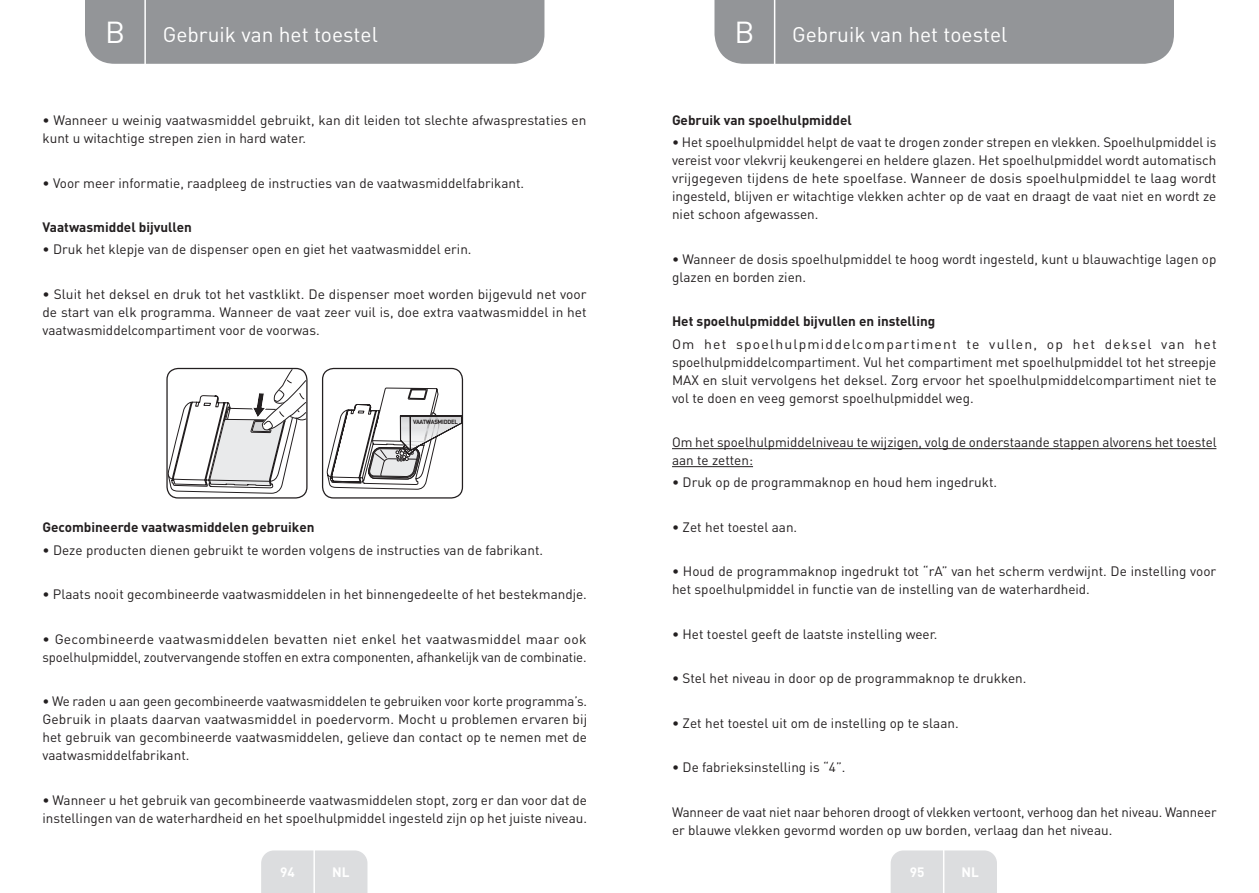
<style>
.page{position:relative;width:1259px;height:893px;background:#fff}
.page>*{position:absolute;margin:0;border:0;box-sizing:border-box;transform-origin:0 0}
.t1{font:30px "DIN Pro";color:#fff}
.t2{font:21px "DIN Pro";color:#fff}
.Large_Text__3_2_mm{font:13.5px/18px "DIN Pro Regular";color:#231f20}
.Large_Text__3_2_mm-2{font:13.5px "DIN Pro Bold";color:#231f20}
.t3{font:700 13.5px "DIN Pro";color:#fff}
.Large_Text__3_2_mm-3{font:6px "DIN Pro Bold";letter-spacing:-.05em;color:#231f20}
</style>
<div class="page">
<div style="left:85px;top:0;width:459px;height:64px;background:#939598"></div>
<div style="left:714px;top:0;width:460px;height:64px;background:#939598"></div>
<div style="left:261px;top:850px;width:106px;height:43px;background:#dcdddf"></div>
<div style="left:890px;top:850px;width:107px;height:43px;background:#dcdddf"></div>
<hr style="left:313px;top:833px;width:2px;height:60px;background:#fff">
<hr style="left:943px;top:833px;width:1px;height:60px;background:#fff">
<hr style="left:144px;top:0;width:2px;height:66px;background:#fff">
<hr style="left:774px;top:0;width:1px;height:66px;background:#fff">
<div style="left:166px;top:368px;width:141px;height:131px;border:1px solid #231f20;border-radius:11px"></div>
<div style="left:322px;top:368px;width:141px;height:131px;border:1px solid #231f20;border-radius:11px"></div>
<svg style="left:167px;top:369px;width:139px;height:125px"></svg>
<svg style="left:326px;top:369px;width:136px;height:130px"></svg>
<hr style="left:672px;top:448px;width:544px;height:1px;background:#231f20">
<hr style="left:672px;top:466px;width:81px;height:1px;background:#231f20">
<h1 class="t1" style="left:105px;top:11px;width:22px">B</h1>
<h2 class="t2" style="left:163px;top:20px;width:217px">Gebruik van het toestel</h2>
<h1 class="t1" style="left:734px;top:11px;width:22px">B</h1>
<h2 class="t2" style="left:792px;top:20px;width:217px">Gebruik van het toestel</h2>
<p class="Large_Text__3_2_mm" style="left:43px;top:111px;width:545px">• Wanneer u weinig vaatwasmiddel gebruikt, kan dit leiden tot slechte afwasprestaties en kunt u witachtige strepen zien in hard water.</p>
<p class="Large_Text__3_2_mm" style="left:43px;top:173px;width:483px">• Voor meer informatie, raadpleeg de instructies van de vaatwasmiddelfabrikant.</p>
<p class="Large_Text__3_2_mm-2" style="left:43px;top:218px;width:151px">Vaatwasmiddel bijvullen</p>
<p class="Large_Text__3_2_mm" style="left:43px;top:240px;width:430px">• Druk het klepje van de dispenser open en giet het vaatwasmiddel erin.</p>
<p class="Large_Text__3_2_mm" style="left:43px;top:285px;width:545px;text-align:justify">• Sluit het deksel en druk tot het vastklikt. De dispenser moet worden bijgevuld net voor de start van elk programma. Wanneer de vaat zeer vuil is, doe extra vaatwasmiddel in het vaatwasmiddelcompartiment voor de voorwas.</p>
<p class="Large_Text__3_2_mm-3" style="left:413px;top:418px;width:46px">VAATWASMIDDEL</p>
<p class="Large_Text__3_2_mm-2" style="left:43px;top:519px;width:273px">Gecombineerde vaatwasmiddelen gebruiken</p>
<p class="Large_Text__3_2_mm" style="left:43px;top:540px;width:502px">• Deze producten dienen gebruikt te worden volgens de instructies van de fabrikant.</p>
<p class="Large_Text__3_2_mm" style="left:43px;top:585px;width:546px">• Plaats nooit gecombineerde vaatwasmiddelen in het binnengedeelte of het bestekmandje.</p>
<p class="Large_Text__3_2_mm" style="left:43px;top:629px;width:545px">• Gecombineerde vaatwasmiddelen bevatten niet enkel het vaatwasmiddel maar ook spoelhulpmiddel, zoutvervangende stoffen en extra componenten, afhankelijk van de combinatie.</p>
<p class="Large_Text__3_2_mm" style="left:43px;top:692px;width:546px;text-align:justify">• We raden u aan geen gecombineerde vaatwasmiddelen te gebruiken voor korte programma’s.<br>Gebruik in plaats daarvan vaatwasmiddel in poedervorm. Mocht u problemen ervaren bij het gebruik van gecombineerde vaatwasmiddelen, gelieve dan contact op te nemen met de vaatwasmiddelfabrikant.</p>
<p class="Large_Text__3_2_mm" style="left:43px;top:790px;width:546px">• Wanneer u het gebruik van gecombineerde vaatwasmiddelen stopt, zorg er dan voor dat de instellingen van de waterhardheid en het spoelhulpmiddel ingesteld zijn op het juiste niveau.</p>
<p class="Large_Text__3_2_mm-2" style="left:672px;top:111px;width:181px">Gebruik van spoelhulpmiddel</p>
<p class="Large_Text__3_2_mm" style="left:672px;top:133px;width:546px;text-align:justify">• Het spoelhulpmiddel helpt de vaat te drogen zonder strepen en vlekken. Spoelhulpmiddel is vereist voor vlekvrij keukengerei en heldere glazen. Het spoelhulpmiddel wordt automatisch vrijgegeven tijdens de hete spoelfase. Wanneer de dosis spoelhulpmiddel te laag wordt ingesteld, blijven er witachtige vlekken achter op de vaat en draagt de vaat niet en wordt ze niet schoon afgewassen.</p>
<p class="Large_Text__3_2_mm" style="left:672px;top:250px;width:546px">• Wanneer de dosis spoelhulpmiddel te hoog wordt ingesteld, kunt u blauwachtige lagen op glazen en borden zien.</p>
<p class="Large_Text__3_2_mm-2" style="left:672px;top:313px;width:265px">Het spoelhulpmiddel bijvullen en instelling</p>
<p class="Large_Text__3_2_mm" style="left:672px;top:334px;width:546px;text-align:justify">Om het spoelhulpmiddelcompartiment te vullen, op het deksel van het spoelhulpmiddelcompartiment. Vul het compartiment met spoelhulpmiddel tot het streepje MAX en sluit vervolgens het deksel. Zorg ervoor het spoelhulpmiddelcompartiment niet te vol te doen en veeg gemorst spoelhulpmiddel weg.</p>
<p class="Large_Text__3_2_mm" style="left:672px;top:433px;width:546px">Om het spoelhulpmiddelniveau te wijzigen, volg de onderstaande stappen alvorens het toestel aan te zetten:</p>
<p class="Large_Text__3_2_mm" style="left:672px;top:473px;width:327px">• Druk op de programmaknop en houd hem ingedrukt.</p>
<p class="Large_Text__3_2_mm" style="left:672px;top:518px;width:127px">• Zet het toestel aan.</p>
<p class="Large_Text__3_2_mm" style="left:672px;top:562px;width:546px">• Houd de programmaknop ingedrukt tot “rA” van het scherm verdwijnt. De instelling voor het spoelhulpmiddel in functie van de instelling van de waterhardheid.</p>
<p class="Large_Text__3_2_mm" style="left:672px;top:625px;width:267px">• Het toestel geeft de laatste instelling weer.</p>
<p class="Large_Text__3_2_mm" style="left:672px;top:669px;width:356px">• Stel het niveau in door op de programmaknop te drukken.</p>
<p class="Large_Text__3_2_mm" style="left:672px;top:714px;width:288px">• Zet het toestel uit om de instelling op te slaan.</p>
<p class="Large_Text__3_2_mm" style="left:672px;top:758px;width:175px">• De fabrieksinstelling is “4”.</p>
<p class="Large_Text__3_2_mm" style="left:672px;top:803px;width:546px">Wanneer de vaat niet naar behoren droogt of vlekken vertoont, verhoog dan het niveau. Wanneer er blauwe vlekken gevormd worden op uw borden, verlaag dan het niveau.</p>
<p class="t3" style="left:280px;top:862px;width:16px">94</p>
<p class="t3" style="left:332px;top:862px;width:19px">NL</p>
<p class="t3" style="left:909px;top:862px;width:16px">95</p>
<p class="t3" style="left:961px;top:862px;width:19px">NL</p>
</div>
